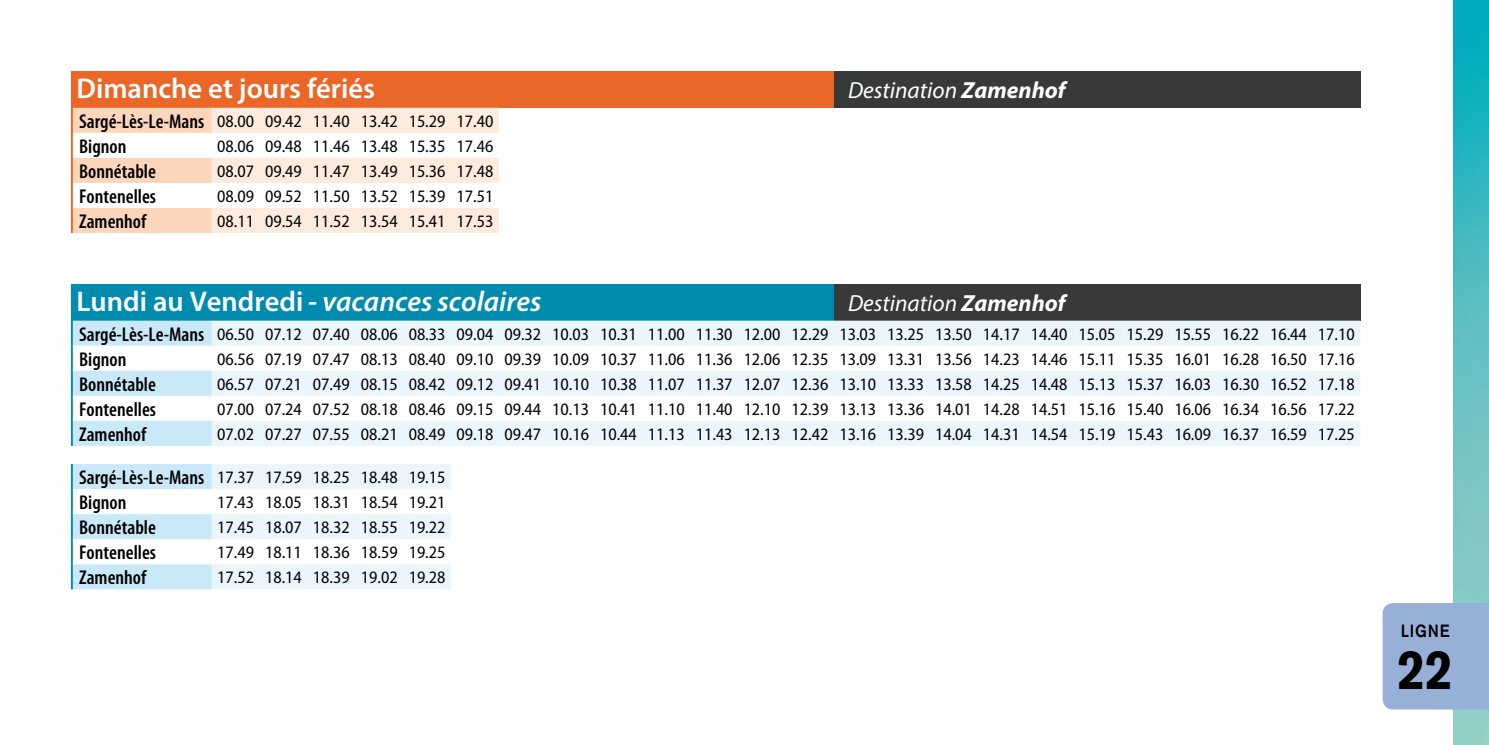
<style>
.page{position:relative;width:1489px;height:745px;background:#fff}
.page>*{position:absolute;margin:0;border:0;box-sizing:border-box;transform-origin:0 0}
.t1{font:700 55px "Akzidenz Grotesk BE";color:#000;scale:.9 1}
.t2{font:italic 600 28.5px "Myriad Pro";color:#fff}
.t3{font:600 28.5px "Myriad Pro";color:#fff}
.t4{font:italic 23.25px "Myriad Pro";color:#fff}
.t5{font:600 condensed 20px "Myriad Pro";color:#000}
.t6{font:semi-condensed 17.5px "Myriad Pro";color:#000}
.t7{font:500 17.5px "Akzidenz Grotesk BE";letter-spacing:.05em;color:#000;scale:.9 1}
.s1{font-weight:700}
.s2{font-weight:600;font-stretch:condensed;font-size:20px}
.s3{font-style:normal}
</style>
<div class="page">
<svg style="left:1453px;top:0;width:35px;height:744px;background:#50bdc1"></svg>
<div style="left:72px;top:71px;width:761px;height:37px;background:#ea6727"></div>
<div style="left:833px;top:71px;width:527px;height:37px;background:#383939"></div>
<svg style="left:73px;top:108px;width:426px;height:125px"></svg>
<hr style="left:71px;top:71px;width:2px;height:37px;background:#ea6727">
<hr style="left:71px;top:108px;width:2px;height:25px;background:#ea6727">
<hr style="left:71px;top:133px;width:2px;height:25px;background:#ea6727">
<hr style="left:71px;top:158px;width:2px;height:25px;background:#ea6727">
<hr style="left:71px;top:183px;width:2px;height:25px;background:#ea6727">
<hr style="left:71px;top:208px;width:2px;height:25px;background:#ea6727">
<div style="left:72px;top:283px;width:761px;height:37px;background:#008baf"></div>
<div style="left:833px;top:283px;width:527px;height:37px;background:#383939"></div>
<svg style="left:73px;top:320px;width:139px;height:125px"></svg>
<svg style="left:212px;top:320px;width:1148px;height:125px;fill:#ebf6fc"></svg>
<hr style="left:71px;top:283px;width:2px;height:37px;background:#008baf">
<hr style="left:71px;top:320px;width:2px;height:25px;background:#008baf">
<hr style="left:71px;top:345px;width:2px;height:25px;background:#008baf">
<hr style="left:71px;top:370px;width:2px;height:25px;background:#008baf">
<hr style="left:71px;top:395px;width:2px;height:25px;background:#008baf">
<hr style="left:71px;top:420px;width:2px;height:25px;background:#008baf">
<svg style="left:73px;top:464px;width:378px;height:125px"></svg>
<hr style="left:71px;top:464px;width:2px;height:25px;background:#008baf">
<hr style="left:71px;top:489px;width:2px;height:25px;background:#008baf">
<hr style="left:71px;top:514px;width:2px;height:25px;background:#008baf">
<hr style="left:71px;top:539px;width:2px;height:25px;background:#008baf">
<hr style="left:71px;top:564px;width:2px;height:25px;background:#008baf">
<div style="left:1382px;top:602px;width:106px;height:107px;background:#96b0d8"></div>
<h2 class="t3" style="left:76px;top:71px;width:300px">Dimanche et jours fériés</h2>
<h3 class="t4" style="left:848px;top:76px;width:219px">Destination <span class="s1">Zamenhof</span></h3>
<p class="t6" style="left:79px;top:111px;width:415px"><span class="s2">Sargé-Lès-Le-Mans</span> 08.00 09.42 11.40 13.42 15.29 17.40</p>
<p class="t5" style="left:79px;top:135px;width:49px">Bignon</p>
<p class="t6" style="left:217px;top:136px;width:277px">08.06 09.48 11.46 13.48 15.35 17.46</p>
<p class="t5" style="left:79px;top:160px;width:78px">Bonnétable</p>
<p class="t6" style="left:217px;top:161px;width:277px">08.07 09.49 11.47 13.49 15.36 17.48</p>
<p class="t5" style="left:79px;top:185px;width:78px">Fontenelles</p>
<p class="t6" style="left:217px;top:186px;width:277px">08.09 09.52 11.50 13.52 15.39 17.51</p>
<p class="t5" style="left:79px;top:210px;width:69px">Zamenhof</p>
<p class="t6" style="left:217px;top:211px;width:277px">08.11 09.54 11.52 13.54 15.41 17.53</p>
<h2 class="t2" style="left:76px;top:283px;width:466px"><span class="s3">Lundi au Vendredi</span> - vacances scolaires</h2>
<h3 class="t4" style="left:848px;top:288px;width:219px">Destination <span class="s1">Zamenhof</span></h3>
<p class="t6" style="left:79px;top:324px;width:1276px"><span class="s2">Sargé-Lès-Le-Mans</span> 06.50 07.12 07.40 08.06 08.33 09.04 09.32 10.03 10.31 11.00 11.30 12.00 12.29 13.03 13.25 13.50 14.17 14.40 15.05 15.29 15.55 16.22 16.44 17.10</p>
<p class="t5" style="left:79px;top:348px;width:49px">Bignon</p>
<p class="t6" style="left:217px;top:349px;width:1138px">06.56 07.19 07.47 08.13 08.40 09.10 09.39 10.09 10.37 11.06 11.36 12.06 12.35 13.09 13.31 13.56 14.23 14.46 15.11 15.35 16.01 16.28 16.50 17.16</p>
<p class="t5" style="left:79px;top:373px;width:78px">Bonnétable</p>
<p class="t6" style="left:217px;top:374px;width:1138px">06.57 07.21 07.49 08.15 08.42 09.12 09.41 10.10 10.38 11.07 11.37 12.07 12.36 13.10 13.33 13.58 14.25 14.48 15.13 15.37 16.03 16.30 16.52 17.18</p>
<p class="t5" style="left:79px;top:398px;width:78px">Fontenelles</p>
<p class="t6" style="left:217px;top:399px;width:1138px">07.00 07.24 07.52 08.18 08.46 09.15 09.44 10.13 10.41 11.10 11.40 12.10 12.39 13.13 13.36 14.01 14.28 14.51 15.16 15.40 16.06 16.34 16.56 17.22</p>
<p class="t5" style="left:79px;top:423px;width:69px">Zamenhof</p>
<p class="t6" style="left:217px;top:424px;width:1138px">07.02 07.27 07.55 08.21 08.49 09.18 09.47 10.16 10.44 11.13 11.43 12.13 12.42 13.16 13.39 14.04 14.31 14.54 15.19 15.43 16.09 16.37 16.59 17.25</p>
<p class="t6" style="left:79px;top:467px;width:368px"><span class="s2">Sargé-Lès-Le-Mans</span> 17.37 17.59 18.25 18.48 19.15</p>
<p class="t5" style="left:79px;top:491px;width:49px">Bignon</p>
<p class="t6" style="left:217px;top:492px;width:230px">17.43 18.05 18.31 18.54 19.21</p>
<p class="t5" style="left:79px;top:516px;width:78px">Bonnétable</p>
<p class="t6" style="left:217px;top:517px;width:230px">17.45 18.07 18.32 18.55 19.22</p>
<p class="t5" style="left:79px;top:541px;width:78px">Fontenelles</p>
<p class="t6" style="left:217px;top:542px;width:230px">17.49 18.11 18.36 18.59 19.25</p>
<p class="t5" style="left:79px;top:566px;width:69px">Zamenhof</p>
<p class="t6" style="left:217px;top:567px;width:230px">17.52 18.14 18.39 19.02 19.28</p>
<p class="t7" style="left:1400px;top:619px;width:56px">LIGNE</p>
<h1 class="t1" style="left:1397px;top:637px;width:63px">22</h1>
</div>
